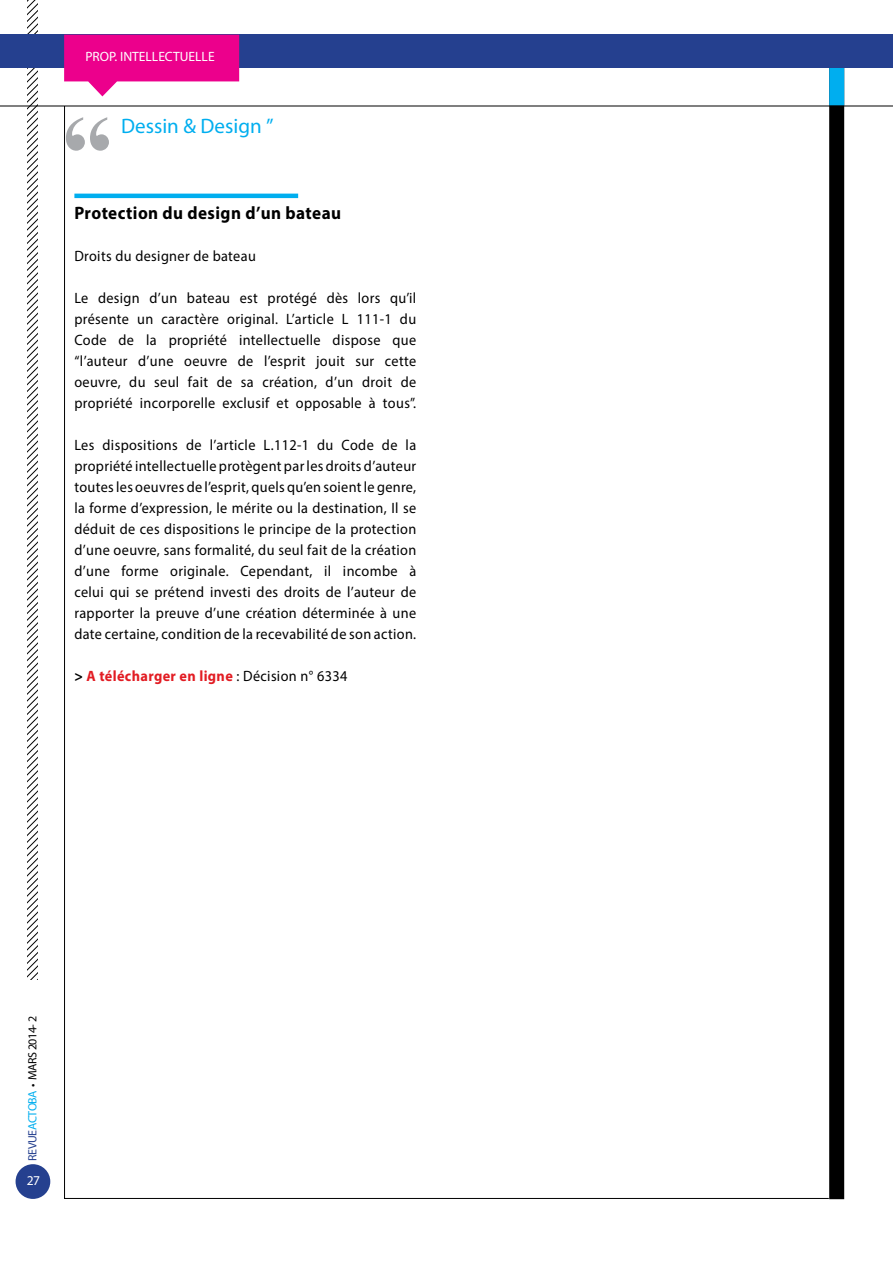
<style>
.page{position:relative;width:893px;height:1263px;background:#fff}
.page>*{position:absolute;margin:0;border:0;box-sizing:border-box;transform-origin:0 0}
.t1{font:700 102.6px "Times New Roman";color:#a7a9ac}
.t2{font:21px "Myriad Pro";color:#00aeef}
.t3{font:700 18px "Myriad Pro";letter-spacing:.025em;color:#000;scale:.95 1}
.t4{font:15px/21px "Myriad Pro";letter-spacing:.025em;color:#000;text-align:justify;scale:.95 1}
.t5{font:700 15px "Myriad Pro";letter-spacing:.025em;color:#e21c23;scale:.95 1}
.t6{font:13.5px "Myriad Pro";color:#fff}
.t7{font:12px "Myriad Pro";letter-spacing:-.04em;color:#000}
.s1{color:#000}
.s2{font-weight:400;color:#000}
.s3{color:#25408f}
.s4{color:#00aeef}
</style>
<div class="page">
<svg style="left:28px;top:0;width:9px;height:979px"></svg>
<div style="left:16px;top:1164px;width:34px;height:35px;background:#25408f;border-radius:50%"></div>
<div style="left:829px;top:40px;width:15px;height:1159px;background:#000"></div>
<div style="left:829px;top:65px;width:15px;height:41px;background:#00aeef"></div>
<div style="left:0;top:35px;width:893px;height:33px;background:#25408f"></div>
<hr style="left:0;top:106px;width:893px;height:1px;background:#000">
<svg style="left:64px;top:35px;width:175px;height:61px"></svg>
<hr style="left:74px;top:194px;width:224px;height:4px;background:#00aeef">
<p class="t6" style="left:85px;top:48px;width:131px">PROP. INTELLECTUELLE</p>
<h1 class="t1" style="left:62px;top:81px;width:53px">“</h1>
<h2 class="t2" style="left:113px;top:113px;width:162px">Dessin &amp; Design ”</h2>
<p class="t3" style="left:74px;top:202px;width:282px">Protection du design d’un bateau</p>
<p class="t4" style="left:74px;top:246px;width:192px">Droits du designer de bateau</p>
<p class="t4" style="left:74px;top:288px;width:361px">Le design d’un bateau est protégé dès lors qu’il présente un caractère original. L’article L 111-1 du Code de la propriété intellectuelle dispose que “l’auteur d’une oeuvre de l’esprit jouit sur cette oeuvre, du seul fait de sa création, d’un droit de propriété incorporelle exclusif et opposable à tous”.</p>
<p class="t4" style="left:74px;top:435px;width:361px">Les dispositions de l’article L.112-1 du Code de la propriété intellectuelle protègent par les droits d’auteur toutes les oeuvres de l’esprit, quels qu’en soient le genre, la forme d’expression, le mérite ou la destination, Il se déduit de ces dispositions le principe de la protection d’une oeuvre, sans formalité, du seul fait de la création d’une forme originale. Cependant, il incombe à celui qui se prétend investi des droits de l’auteur de rapporter la preuve d’une création déterminée à une date certaine, condition de la recevabilité de son action.</p>
<p class="t5" style="left:74px;top:667px;width:289px"><span class="s1">&gt;</span> A télécharger en ligne <span class="s2">: Décision n° 6334</span></p>
<p class="t7" style="left:25px;top:1160px;width:146px;rotate:-90deg"><span class="s3">REVUE</span><span class="s4">ACTOBA</span> • MARS 2014- 2</p>
<p class="t6" style="left:27px;top:1172px;width:15px">27</p>
</div>
